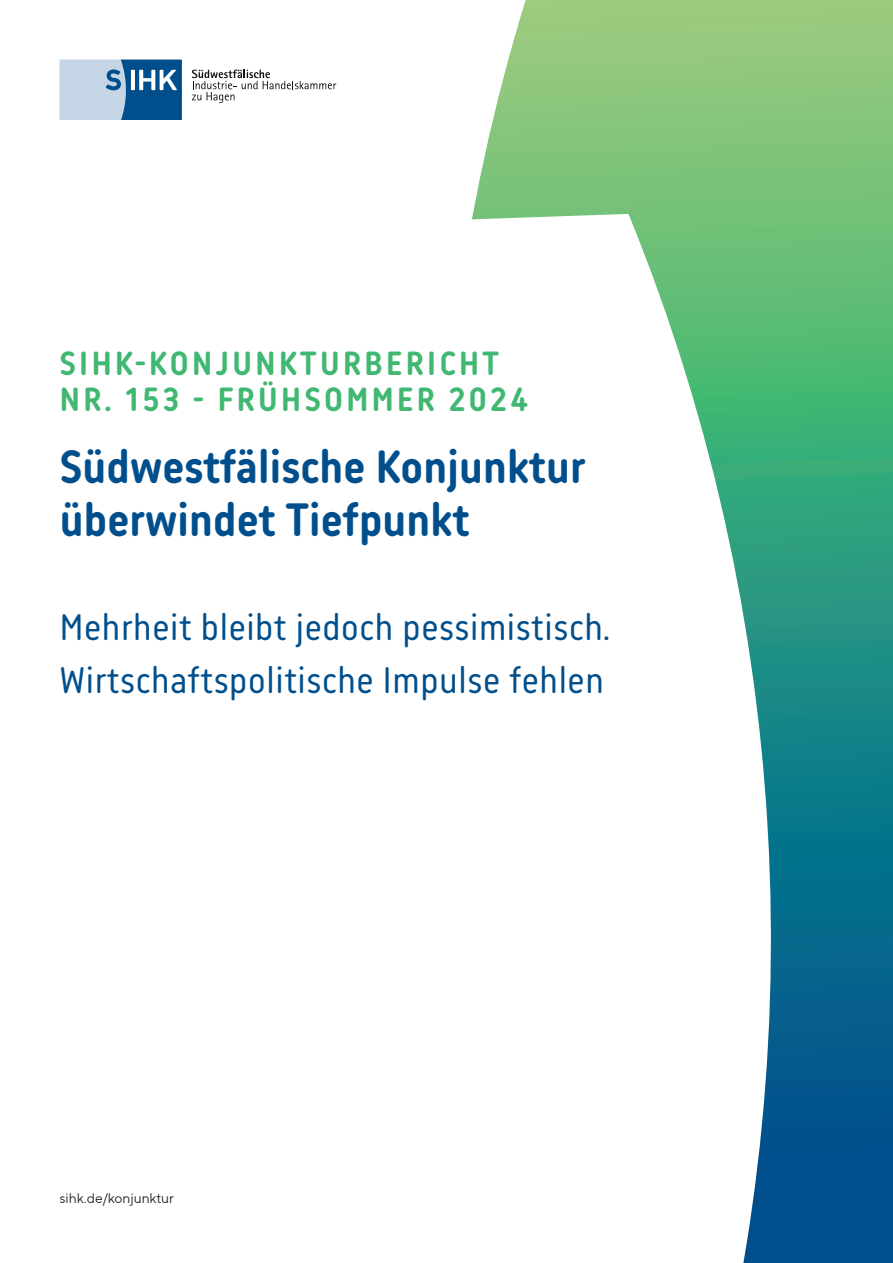
<style>
.page{position:relative;width:893px;height:1263px;background:#fff}
.page>*{position:absolute;margin:0;border:0;box-sizing:border-box;transform-origin:0 0}
.t1{font:700 48px/52.8px "Korb";letter-spacing:-.01em;color:#004f8c}
.t2{font:37.95px/52.5px "Korb";color:#004f8c}
.t3{font:700 34.5px/36px "Korb";letter-spacing:.08em;color:#40b872}
.t4{font:13.8px "TT Norms Pro";color:#231f20}
</style>
<div class="page">
<svg style="left:473px;top:0;width:420px;height:1263px;background:#5eaa87"></svg>
<svg style="left:472px;top:214px;width:345px;height:1049px"></svg>
<svg style="left:60px;top:60px;width:122px;height:59px;background:#739dc0"></svg>
<svg style="left:192px;top:70px;width:144px;height:33px"></svg>
<p class="t3" style="left:60px;top:345px;width:470px">SIHK-KONJUNKTURBERICHT<br>NR. 153 - FRÜHSOMMER 2024</p>
<p class="t1" style="left:60px;top:440px;width:528px">Südwestfälische Konjunktur überwindet Tiefpunkt</p>
<p class="t2" style="left:60px;top:601px;width:552px">Mehrheit bleibt jedoch pessimistisch.<br>Wirtschaftspolitische Impulse fehlen</p>
<p class="t4" style="left:60px;top:1189px;width:116px">sihk.de/konjunktur</p>
</div>
